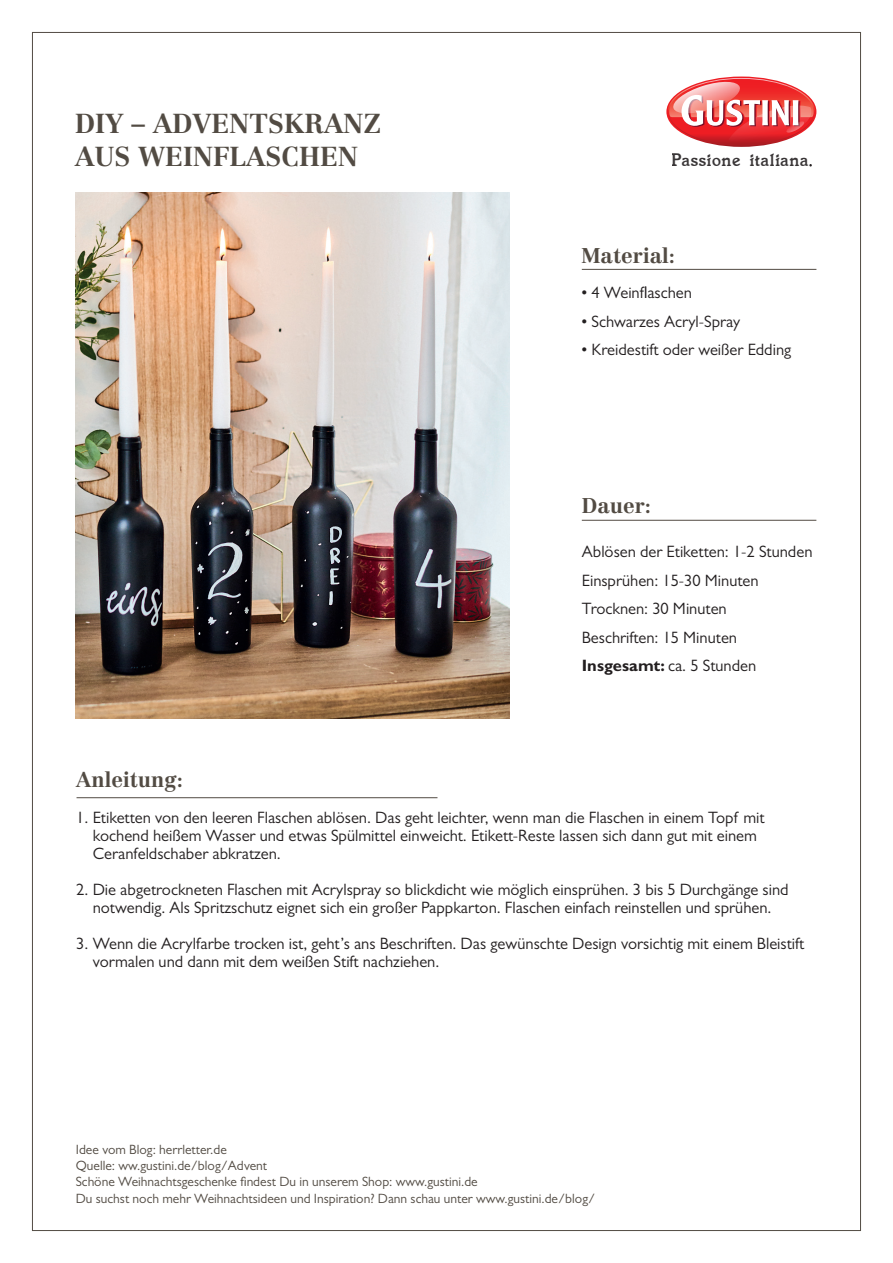
<style>
.page{position:relative;width:893px;height:1263px;background:#fff}
.page>*{position:absolute;margin:0;border:0;box-sizing:border-box;transform-origin:0 0}
.t1{font:700 27px/32.4px "Centennial LT Pro";color:#524b43}
.t2{font:700 21px "Centennial LT Pro";color:#524b43}
.t3{font:16.5px/18px "Gill Sans MT Pro";color:#231f20}
.t4{font:16.05px "Italianate";letter-spacing:.04em;color:#231f20}
.t5{font:13.5px/16.2px "Gill Sans MT Pro";color:#524b43}
.s1{font-weight:500}
.s2{font-weight:700}
</style>
<div class="page">
<svg style="left:666px;top:77px;width:150px;height:70px"></svg>
<img style="left:75px;top:192px;width:435px;height:527px">
<hr style="left:582px;top:269px;width:234px;height:1px;background:#524b43">
<hr style="left:582px;top:520px;width:234px;height:1px;background:#524b43">
<hr style="left:77px;top:797px;width:360px;height:1px;background:#524b43">
<h1 class="t1" style="left:75px;top:107px;width:308px">DIY – ADVENTSKRANZ<br>AUS WEINFLASCHEN</h1>
<p class="t4" style="left:672px;top:150px;width:138px">Passione italiana</p>
<p class="t2" style="left:582px;top:243px;width:95px">Material:</p>
<p class="t3" style="left:582px;top:284px;width:112px"><span class="s1">•</span> 4 Weinflaschen</p>
<p class="t3" style="left:582px;top:312px;width:160px"><span class="s1">•</span> Schwarzes Acryl-Spray</p>
<p class="t3" style="left:582px;top:340px;width:211px"><span class="s1">•</span> Kreidestift oder weißer Edding</p>
<p class="t2" style="left:582px;top:493px;width:71px">Dauer:</p>
<p class="t3" style="left:582px;top:537px;width:232px;line-height:28.5px">Ablösen der Etiketten: 1-2 Stunden<br>Einsprühen: 15-30 Minuten<br>Trocknen: 30 Minuten<br>Beschriften: 15 Minuten<br><span class="s2">Insgesamt:</span> ca. 5 Stunden</p>
<p class="t2" style="left:76px;top:767px;width:108px">Anleitung:</p>
<p class="t3" style="left:93px;top:809px;width:673px;text-indent:-16px">1. Etiketten von den leeren Flaschen ablösen. Das geht leichter, wenn man die Flaschen in einem Topf mit kochend heißem Wasser und etwas Spülmittel einweicht. Etikett-Reste lassen sich dann gut mit einem<br>Ceranfeldschaber abkratzen.</p>
<p class="t3" style="left:76px;top:881px;width:714px;text-align:center">2. Die abgetrockneten Flaschen mit Acrylspray so blickdicht wie möglich einsprühen. 3 bis 5 Durchgänge sind notwendig. Als Spritzschutz eignet sich ein großer Pappkarton. Flaschen einfach reinstellen und sprühen.</p>
<p class="t3" style="left:93px;top:935px;width:713px;text-indent:-16px">3. Wenn die Acrylfarbe trocken ist, geht’s ans Beschriften. Das gewünschte Design vorsichtig mit einem Bleistift vormalen und dann mit dem weißen Stift nachziehen.</p>
<p class="t5" style="left:76px;top:1141px;width:521px">Idee vom Blog: herrletter.de<br>Quelle: ww.gustini.de/blog/Advent<br>Schöne Weihnachtsgeschenke findest Du in unserem Shop: www.gustini.de<br>Du suchst noch mehr Weihnachtsideen und Inspiration? Dann schau unter www.gustini.de/blog/</p>
</div>
